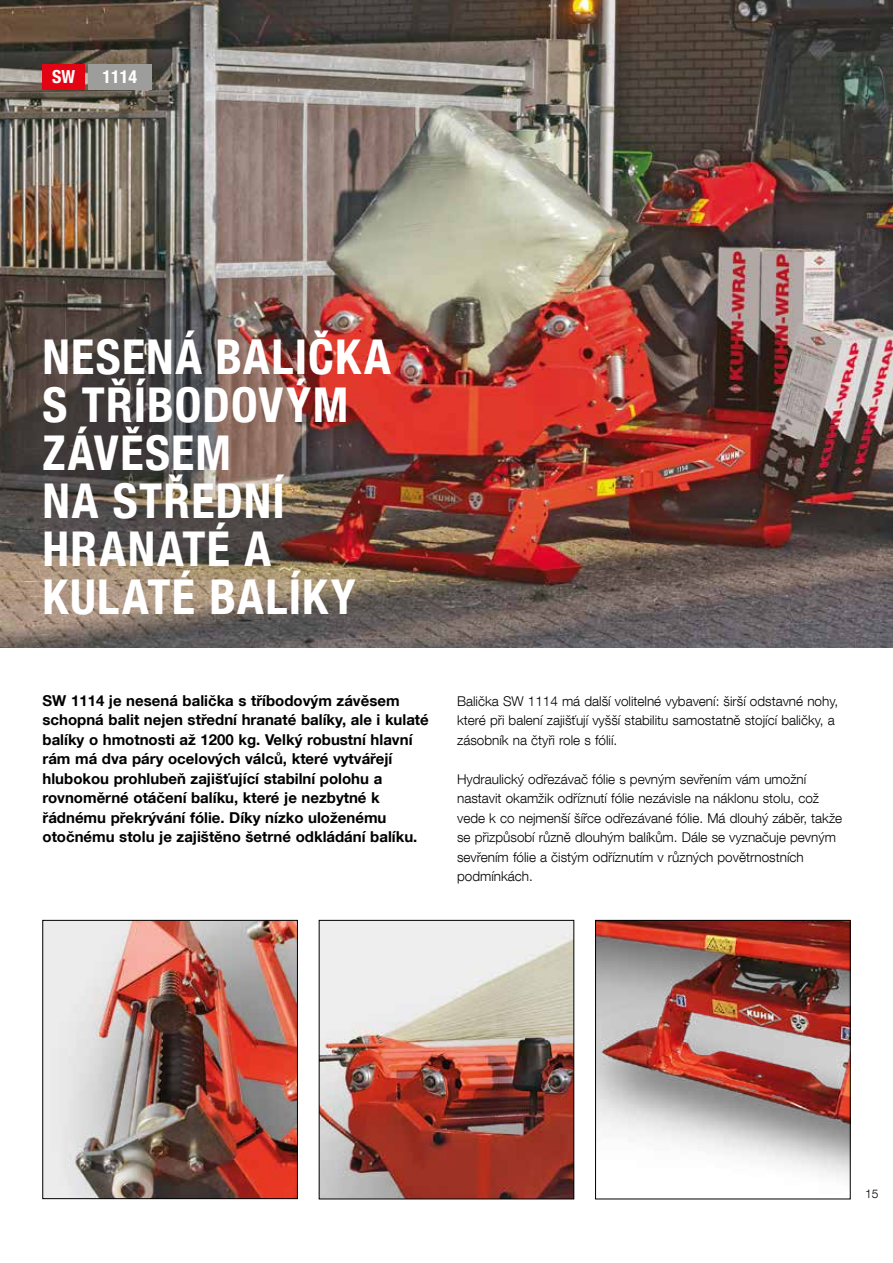
<style>
.page{position:relative;width:893px;height:1263px;background:#fff}
.page>*{position:absolute;margin:0;border:0;box-sizing:border-box;transform-origin:0 0}
.t1{font:700 condensed 48px/48px "Helvetica Neue LT Com";letter-spacing:.025em;color:#fff}
.t2{font:700 condensed 18px "Helvetica Neue LT Com";color:#fff}
.t3{font:700 15px/19.5px "Helvetica Neue LT Com";color:#000}
.t4{font:300 13.5px/19.5px "Helvetica Neue LT Com";color:#000}
.t5{font:300 12px "Helvetica Neue LT Com";color:#000}
</style>
<div class="page">
<img style="left:319px;top:920px;width:255px;height:279px">
<img style="left:595px;top:920px;width:256px;height:279px">
<img style="left:42px;top:920px;width:256px;height:279px">
<img style="left:0;top:0;width:893px;height:647px">
<img style="left:0;top:91px;width:53px;height:162px">
<div style="left:88px;top:64px;width:64px;height:25px;background:#9d9d9c"></div>
<div style="left:43px;top:64px;width:42px;height:25px;background:#e30413"></div>
<h2 class="t2" style="left:52px;top:66px;width:25px">SW</h2>
<h2 class="t2" style="left:103px;top:66px;width:36px">1114</h2>
<h1 class="t1" style="left:43px;top:333px;width:350px">NESENÁ BALIČKA<br>S TŘÍBODOVÝM<br>ZÁVĚSEM<br>NA STŘEDNÍ<br>HRANATÉ A<br>KULATÉ BALÍKY</h1>
<p class="t3" style="left:43px;top:690px;width:388px">SW 1114 je nesená balička s tříbodovým závěsem schopná balit nejen střední hranaté balíky, ale i kulaté balíky o hmotnosti až 1200 kg. Velký robustní hlavní rám má dva páry ocelových válců, které vytvářejí hlubokou prohlubeň zajišťující stabilní polohu a rovnoměrné otáčení balíku, které je nezbytné k řádnému překrývání fólie. Díky nízko uloženému otočnému stolu je zajištěno šetrné odkládání balíku.</p>
<p class="t4" style="left:457px;top:691px;width:382px">Balička SW 1114 má další volitelné vybavení: širší odstavné nohy, které při balení zajišťují vyšší stabilitu samostatně stojící baličky, a zásobník na čtyři role s fólií.</p>
<p class="t4" style="left:457px;top:769px;width:387px">Hydraulický odřezávač fólie s pevným sevřením vám umožní nastavit okamžik odříznutí fólie nezávisle na náklonu stolu, což vede k co nejmenší šířce odřezávané fólie. Má dlouhý záběr, takže se přizpůsobí různě dlouhým balíkům. Dále se vyznačuje pevným sevřením fólie a čistým odříznutím v různých povětrnostních podmínkách.</p>
<p class="t5" style="left:865px;top:1186px;width:15px">15</p>
</div>
